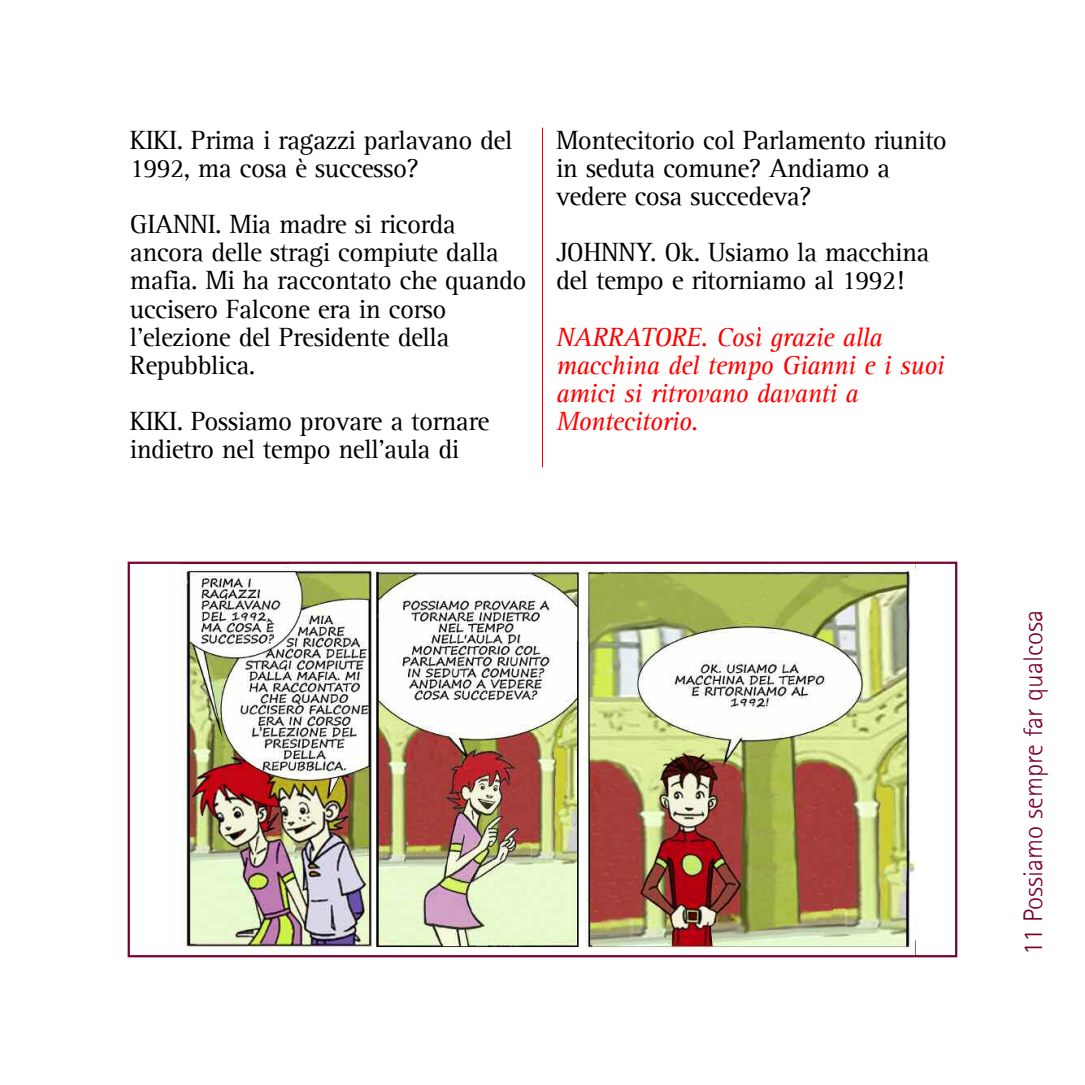
<style>
.page{position:relative;width:1085px;height:1085px;background:#fff}
.page>*{position:absolute;margin:0;border:0;box-sizing:border-box;transform-origin:0 0}
.t1{font:27px/28.1px "Agfa Rotis Serif";letter-spacing:-.02em;color:#000}
.t2{font:italic 27px/28.1px "Agfa Rotis Serif";letter-spacing:-.02em;color:#f00}
.t3{font:300 27px "Agfa Rotis Sans Serif";color:#7a002e}
</style>
<div class="page">
<hr style="left:542px;top:128px;width:1px;height:339px;background:#f00">
<img style="left:179px;top:564px;width:735px;height:390px">
<div style="left:128px;top:561px;width:829px;height:396px;border:2px solid #7a002e"></div>
<p class="t1" style="left:130px;top:126px;width:384px">KIKI. Prima i ragazzi parlavano del<br>1992, ma cosa è successo?</p>
<p class="t1" style="left:130px;top:211px;width:398px">GIANNI. Mia madre si ricorda ancora delle stragi compiute dalla mafia. Mi ha raccontato che quando uccisero Falcone era in corso l’elezione del Presidente della<br>Repubblica.</p>
<p class="t1" style="left:130px;top:408px;width:361px">KIKI. Possiamo provare a tornare indietro nel tempo nell'aula di</p>
<p class="t1" style="left:556px;top:126px;width:392px">Montecitorio col Parlamento riunito in seduta comune? Andiamo a vedere cosa succedeva?</p>
<p class="t1" style="left:556px;top:239px;width:375px">JOHNNY. Ok. Usiamo la macchina del tempo e ritorniamo al 1992!</p>
<p class="t2" style="left:556px;top:323px;width:390px">NARRATORE. Così grazie alla macchina del tempo Gianni e i suoi amici si ritrovano davanti a<br>Montecitorio.</p>
<p class="t3" style="left:1017px;top:954px;width:346px;rotate:-90deg">11 Possiamo sempre far qualcosa</p>
</div>
